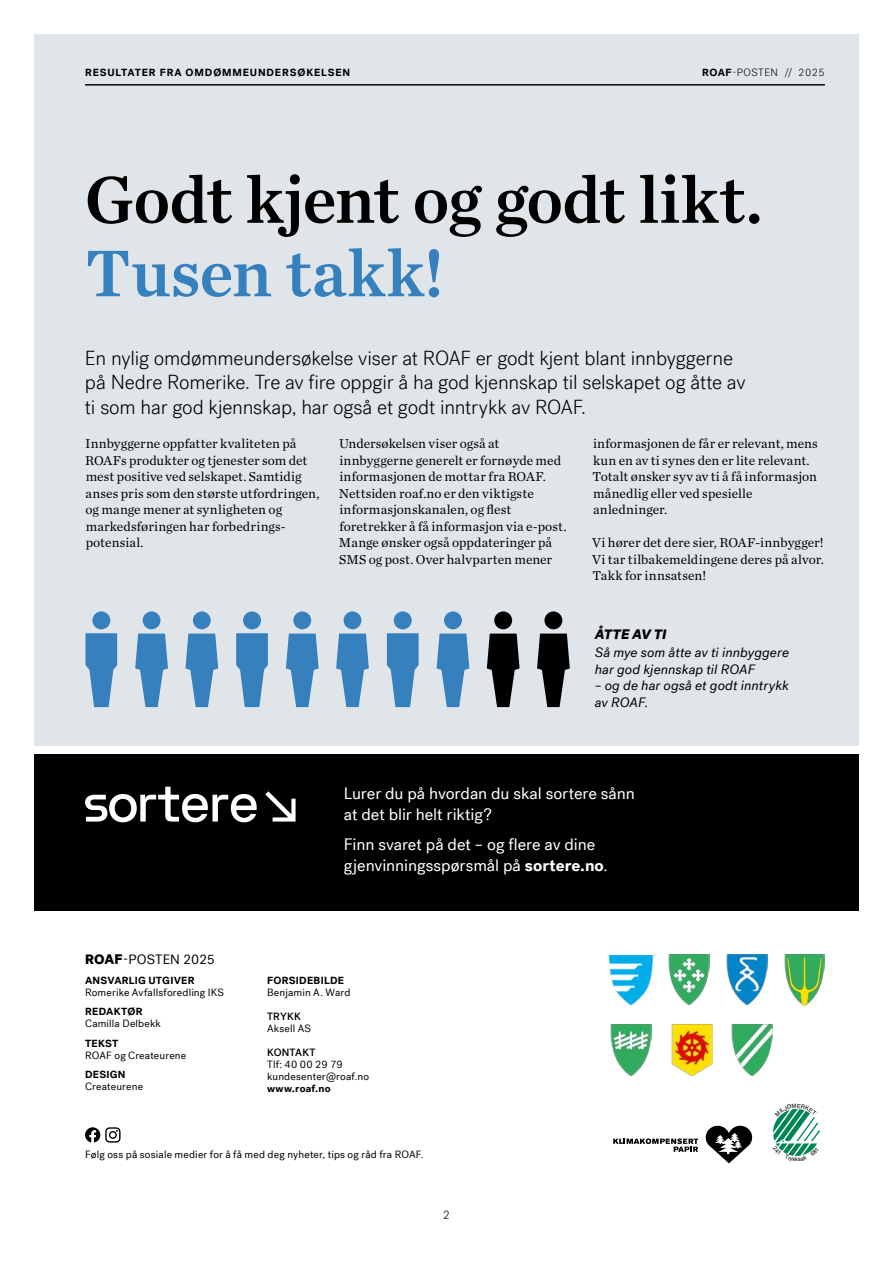
<style>
.page{position:relative;width:893px;height:1263px;background:#fff}
.page>*{position:absolute;margin:0;border:0;box-sizing:border-box;transform-origin:0 0}
.t1{font:69px/73.5px "Chronicle Text G1 Semi";letter-spacing:-.01em;color:#000}
.t2{font:300 20.25px/24.3px "Post Grotesk";letter-spacing:-.01em;color:#000}
.t3{font:16.5px/21px "Post Grotesk";letter-spacing:-.005em;color:#fff}
.Brødtekst{font:13.5px/16.5px "Chronicle Text G1";letter-spacing:.005em;color:#000}
.Brødtekst-2{font:italic 13.5px/16.5px "Post Grotesk";letter-spacing:.005em;color:#000}
.t4{font:13.5px "Post Grotesk";letter-spacing:.005em;color:#000}
.Brødtekst-3{font:italic 900 13.5px "Post Grotesk";letter-spacing:.01em;color:#000}
.t5{font:300 12px "Post Grotesk";color:#000}
.t6{font:10.5px "Post Grotesk";letter-spacing:.015em;color:#000}
.t7{font:700 10.5px "Post Grotesk";letter-spacing:.025em;color:#000}
.t8{font:700 10.5px "Post Grotesk";letter-spacing:.08em;color:#000}
.t9{font:300 10.5px "Post Grotesk";letter-spacing:.05em;color:#000}
.t10{font:500 10.5px "Post Grotesk";letter-spacing:.02em;color:#000}
.s1{font-weight:700}
.s2{color:#3680bd}
.s3{font-weight:900}
</style>
<div class="page">
<div style="left:34px;top:34px;width:825px;height:711px;background:#dfe5e8"></div>
<div style="left:34px;top:754px;width:825px;height:156px;background:#000"></div>
<hr style="left:85px;top:85px;width:740px;height:1px;background:#000">
<svg style="left:135px;top:634px;width:33px;height:73px"></svg>
<div style="left:143px;top:611px;width:18px;height:18px;background:#3680bd;border-radius:50%"></div>
<svg style="left:286px;top:634px;width:33px;height:73px"></svg>
<div style="left:293px;top:611px;width:18px;height:18px;background:#3680bd;border-radius:50%"></div>
<svg style="left:437px;top:634px;width:32px;height:73px"></svg>
<div style="left:444px;top:611px;width:18px;height:18px;background:#3680bd;border-radius:50%"></div>
<svg style="left:185px;top:634px;width:33px;height:73px"></svg>
<div style="left:193px;top:611px;width:18px;height:18px;background:#3680bd;border-radius:50%"></div>
<svg style="left:336px;top:634px;width:33px;height:73px"></svg>
<div style="left:344px;top:611px;width:17px;height:18px;background:#3680bd;border-radius:50%"></div>
<svg style="left:487px;top:634px;width:33px;height:73px"></svg>
<div style="left:494px;top:611px;width:18px;height:18px;background:#000;border-radius:50%"></div>
<svg style="left:537px;top:634px;width:33px;height:73px"></svg>
<div style="left:544px;top:611px;width:18px;height:18px;background:#000;border-radius:50%"></div>
<svg style="left:86px;top:633px;width:31px;height:74px"></svg>
<div style="left:92px;top:611px;width:18px;height:18px;background:#3680bd;border-radius:50%"></div>
<svg style="left:236px;top:633px;width:32px;height:74px"></svg>
<div style="left:243px;top:611px;width:18px;height:18px;background:#3680bd;border-radius:50%"></div>
<svg style="left:387px;top:633px;width:32px;height:74px"></svg>
<div style="left:394px;top:611px;width:18px;height:18px;background:#3680bd;border-radius:50%"></div>
<svg style="left:85px;top:787px;width:172px;height:35px"></svg>
<svg style="left:265px;top:791px;width:31px;height:30px"></svg>
<svg style="left:613px;top:1138px;width:85px;height:14px"></svg>
<svg style="left:706px;top:1126px;width:46px;height:37px"></svg>
<img style="left:727px;top:954px;width:40px;height:50px">
<img style="left:669px;top:954px;width:40px;height:51px">
<img style="left:609px;top:955px;width:44px;height:50px">
<img style="left:611px;top:1024px;width:40px;height:51px">
<img style="left:672px;top:1024px;width:40px;height:51px">
<img style="left:732px;top:1024px;width:40px;height:51px">
<img style="left:784px;top:954px;width:41px;height:51px">
<svg style="left:85px;top:1127px;width:36px;height:15px"></svg>
<svg style="left:773px;top:1109px;width:47px;height:47px"></svg>
<p class="t8" style="left:85px;top:66px;width:267px">RESULTATER FRA OMDØMMEUNDERSØKELSEN</p>
<p class="t9" style="left:702px;top:66px;width:124px"><span class="s1">ROAF</span>-POSTEN // 2025</p>
<p class="t1" style="left:85px;top:159px;width:679px">Godt kjent og godt likt.<br><span class="s2">Tusen takk!</span></p>
<p class="t2" style="left:85px;top:346px;width:662px">En nylig omdømmeundersøkelse viser at ROAF er godt kjent blant innbyggerne på Nedre Romerike. Tre av fire oppgir å ha god kjennskap til selskapet og åtte av ti som har god kjennskap, har også et godt inntrykk av ROAF.</p>
<p class="Brødtekst" style="left:85px;top:435px;width:236px">Innbyggerne oppfatter kvaliteten på ROAFs produkter og tjenester som det mest positive ved selskapet. Samtidig anses pris som den største utfordringen, og mange mener at synligheten og markedsføringen har forbedrings&shy;potensial.</p>
<p class="Brødtekst" style="left:339px;top:435px;width:229px">Undersøkelsen viser også at innbyggerne generelt er fornøyde med informasjonen de mottar fra ROAF.<br>Nettsiden roaf.no er den viktigste informasjonskanalen, og flest foretrekker å få informasjon via e-post.<br>Mange ønsker også oppdateringer på SMS og post. Over halvparten mener</p>
<p class="Brødtekst" style="left:592px;top:435px;width:227px">informasjonen de får er relevant, mens kun en av ti synes den er lite relevant.<br>Totalt ønsker syv av ti å få informasjon månedlig eller ved spesielle anledninger.</p>
<p class="Brødtekst" style="left:592px;top:533px;width:233px;text-align:justify">Vi hører det dere sier, ROAF-innbygger!<br>Vi tar tilbakemeldingene deres på alvor.<br>Takk for innsatsen!</p>
<p class="Brødtekst-3" style="left:595px;top:626px;width:73px">ÅTTE AV TI</p>
<p class="Brødtekst-2" style="left:595px;top:644px;width:196px">Så mye som åtte av ti innbyggere har god kjennskap til ROAF</p>
<p class="Brødtekst-2" style="left:595px;top:677px;width:196px">– og de har også et godt inntrykk av ROAF.</p>
<p class="t4" style="left:85px;top:951px;width:131px"><span class="s3">ROAF</span>-POSTEN 2025</p>
<p class="t7" style="left:85px;top:973px;width:111px">ANSVARLIG UTGIVER</p>
<p class="t6" style="left:85px;top:986px;width:140px">Romerike Avfallsforedling IKS</p>
<p class="t7" style="left:85px;top:1005px;width:59px">REDAKTØR</p>
<p class="t6" style="left:85px;top:1017px;width:77px">Camilla Delbekk</p>
<p class="t7" style="left:85px;top:1036px;width:35px">TEKST</p>
<p class="t6" style="left:85px;top:1049px;width:103px">ROAF og Createurene</p>
<p class="t7" style="left:85px;top:1068px;width:42px">DESIGN</p>
<p class="t6" style="left:85px;top:1080px;width:60px">Createurene</p>
<p class="t3" style="left:344px;top:783px;width:293px">Lurer du på hvordan du skal sortere sånn at det blir helt riktig?</p>
<p class="t3" style="left:344px;top:834px;width:265px">Finn svaret på det – og flere av dine gjenvinningsspørsmål på <span class="s1">sortere.no</span>.</p>
<p class="t7" style="left:267px;top:973px;width:79px">FORSIDEBILDE</p>
<p class="t6" style="left:267px;top:986px;width:85px">Benjamin A. Ward</p>
<p class="t10" style="left:267px;top:1009px;width:35px">TRYKK</p>
<p class="t6" style="left:267px;top:1022px;width:45px">Aksell AS</p>
<p class="t10" style="left:267px;top:1045px;width:50px">KONTAKT</p>
<p class="t6" style="left:267px;top:1058px;width:77px">Tlf: 40 00 29 79</p>
<p class="t6" style="left:267px;top:1070px;width:104px">kundesenter@roaf.no</p>
<p class="t7" style="left:267px;top:1081px;width:65px">www.roaf.no</p>
<p class="t6" style="left:85px;top:1148px;width:340px">Følg oss på sosiale medier for å få med deg nyheter, tips og råd fra ROAF.</p>
<p class="t5" style="left:443px;top:1208px;width:9px">2</p>
</div>
